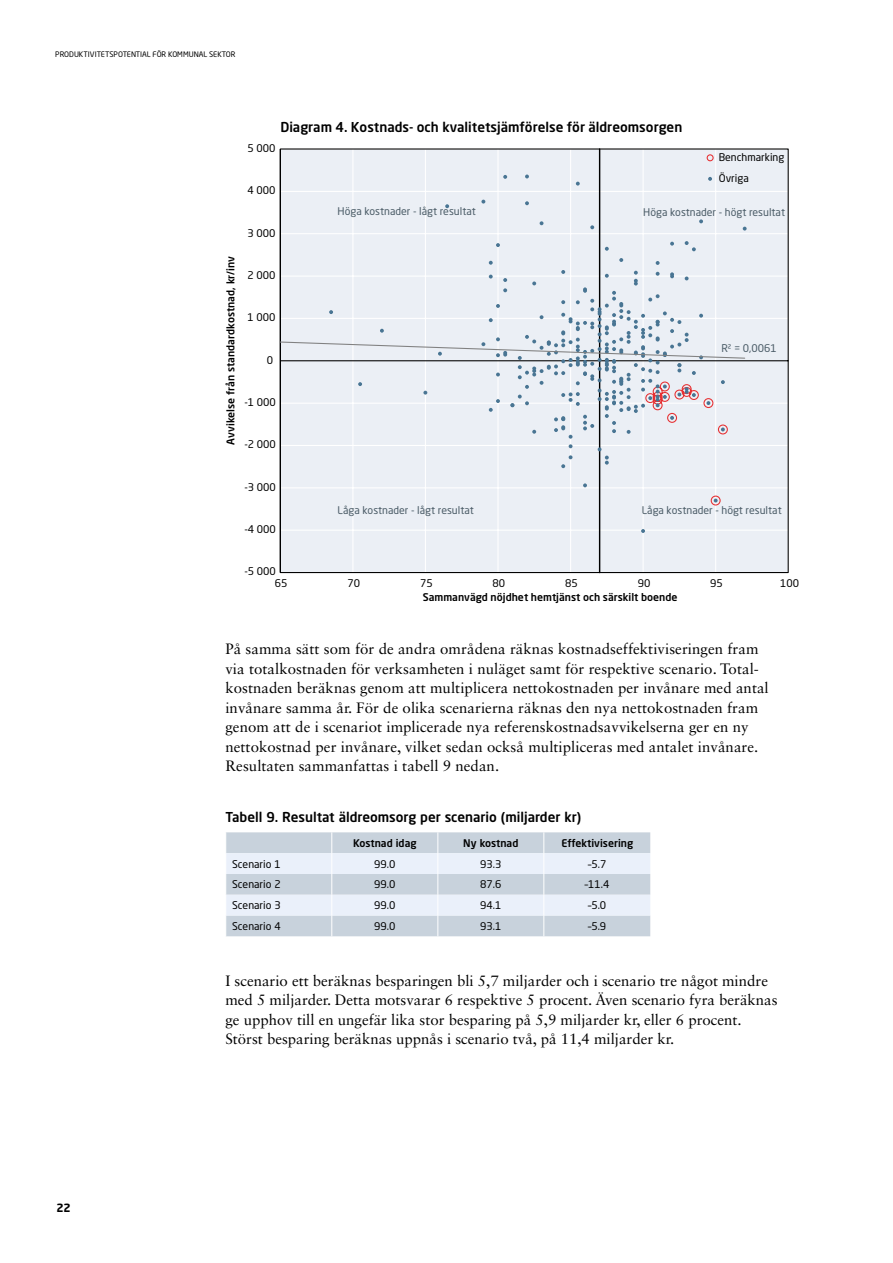
<style>
.page{position:relative;width:893px;height:1263px;background:#fff}
.page>*{position:absolute;margin:0;border:0;box-sizing:border-box;transform-origin:0 0}
.t1{font:15px/19.5px "Sabon LT Std";letter-spacing:.005em;color:#000}
.t2{font:500 13.5px "Neo Sans Pro";color:#000}
.t3{font:700 11.25px "Neo Sans Pro";color:#000}
.t4{font:10.5px/21.1px "Neo Sans Pro";color:#000}
.t5{font:10.5px "Neo Sans Pro";color:#4b5c67}
.t6{font:500 10.5px "Neo Sans Pro";color:#000}
.t7{font:7.5px "Neo Sans Pro";color:#000}
</style>
<div class="page">
<div style="left:279px;top:148px;width:510px;height:426px;background:#ebeff5"></div>
<hr style="left:599px;top:149px;width:1px;height:423px;background:#000">
<svg style="left:743px;top:227px;width:4px;height:4px"></svg>
<svg style="left:699px;top:219px;width:4px;height:4px"></svg>
<svg style="left:685px;top:241px;width:11px;height:10px"></svg>
<svg style="left:670px;top:242px;width:4px;height:4px"></svg>
<svg style="left:641px;top:529px;width:4px;height:4px"></svg>
<svg style="left:605px;top:247px;width:4px;height:4px"></svg>
<svg style="left:590px;top:225px;width:4px;height:4px"></svg>
<svg style="left:576px;top:182px;width:4px;height:4px"></svg>
<svg style="left:540px;top:221px;width:3px;height:4px"></svg>
<svg style="left:525px;top:175px;width:4px;height:3px"></svg>
<svg style="left:525px;top:201px;width:4px;height:4px"></svg>
<svg style="left:503px;top:175px;width:4px;height:4px"></svg>
<svg style="left:496px;top:243px;width:4px;height:4px"></svg>
<svg style="left:481px;top:200px;width:4px;height:4px"></svg>
<svg style="left:445px;top:204px;width:4px;height:4px"></svg>
<svg style="left:279px;top:258px;width:467px;height:248px"></svg>
<div style="left:707px;top:154px;width:7px;height:7px;border:1px solid #e73032;border-radius:50%"></div>
<svg style="left:708px;top:177px;width:4px;height:4px"></svg>
<svg style="left:226px;top:832px;width:424px;height:104px"></svg>
<p class="t7" style="left:55px;top:49px;width:182px">PRODUKTIVITETSPOTENTIAL FÖR KOMMUNAL SEKTOR</p>
<p class="t6" style="left:224px;top:444px;width:190px;rotate:-90deg">Avvikelse från standardkostnad, kr/inv</p>
<p class="t2" style="left:280px;top:118px;width:403px">Diagram 4. Kostnads- och kvalitetsjämförelse för äldreomsorgen</p>
<p class="t4" style="left:248px;top:137px;width:30px">5 000</p>
<p class="t4" style="left:248px;top:180px;width:30px">4 000</p>
<p class="t4" style="left:719px;top:146px;width:67px">Benchmarking<br>Övriga</p>
<p class="t4" style="left:248px;top:222px;width:30px">3 000</p>
<p class="t4" style="left:248px;top:264px;width:30px">2 000</p>
<p class="t4" style="left:248px;top:307px;width:30px">1 000</p>
<p class="t4" style="left:267px;top:349px;width:8px">0</p>
<p class="t4" style="left:244px;top:391px;width:33px">-1 000</p>
<p class="t4" style="left:244px;top:434px;width:33px">-2 000</p>
<p class="t5" style="left:338px;top:205px;width:140px">Höga kostnader - lågt resultat</p>
<p class="t5" style="left:643px;top:206px;width:143px">Höga kostnader - högt resultat</p>
<p class="t5" style="left:721px;top:342px;width:57px">R2 = 0,0061</p>
<p class="t4" style="left:244px;top:476px;width:33px">-3 000</p>
<p class="t4" style="left:244px;top:518px;width:33px">-4 000</p>
<p class="t5" style="left:338px;top:503px;width:138px">Låga kostnader - lågt resultat</p>
<p class="t5" style="left:642px;top:503px;width:141px">Låga kostnader - högt resultat</p>
<p class="t4" style="left:244px;top:561px;width:33px">-5 000</p>
<p class="t4" style="left:275px;top:572px;width:14px">65</p>
<p class="t4" style="left:347px;top:572px;width:14px">70</p>
<p class="t4" style="left:420px;top:572px;width:14px">75</p>
<p class="t4" style="left:493px;top:572px;width:14px">80</p>
<p class="t4" style="left:565px;top:572px;width:14px">85</p>
<p class="t4" style="left:638px;top:572px;width:14px">90</p>
<p class="t4" style="left:710px;top:572px;width:14px">95</p>
<p class="t4" style="left:780px;top:572px;width:21px">100</p>
<p class="t6" style="left:423px;top:591px;width:256px">Sammanvägd nöjdhet hemtjänst och särskilt boende</p>
<p class="t1" style="left:225px;top:639px;width:545px">På samma sätt som för de andra områdena räknas kostnadseffektiviseringen fram via totalkostnaden för verksamheten i nuläget samt för respektive scenario. Total&shy;kostnaden beräknas genom att multiplicera nettokostnaden per invånare med antal invånare samma år. För de olika scenarierna räknas den nya nettokostnaden fram genom att de i scenariot implicerade nya referenskostnadsavvikelserna ger en ny nettokostnad per invånare, vilket sedan också multipliceras med antalet invånare.<br>Resultaten sammanfattas i tabell 9 nedan.</p>
<p class="t2" style="left:225px;top:808px;width:357px">Tabell 9. Resultat äldreomsorg per scenario (miljarder kr)</p>
<p class="t6" style="left:353px;top:836px;width:65px">Kostnad idag</p>
<p class="t6" style="left:463px;top:836px;width:57px">Ny kostnad</p>
<p class="t6" style="left:561px;top:836px;width:73px">Effektivisering</p>
<p class="t4" style="left:232px;top:853px;width:50px">Scenario 1</p>
<p class="t4" style="left:374px;top:853px;width:23px">99.0</p>
<p class="t4" style="left:480px;top:853px;width:23px">93.3</p>
<p class="t4" style="left:588px;top:853px;width:20px">–5.7</p>
<p class="t4" style="left:232px;top:874px;width:50px">Scenario 2</p>
<p class="t4" style="left:374px;top:874px;width:23px">99.0</p>
<p class="t4" style="left:480px;top:874px;width:23px">87.6</p>
<p class="t4" style="left:585px;top:874px;width:26px">–11.4</p>
<p class="t4" style="left:232px;top:894px;width:50px">Scenario 3</p>
<p class="t4" style="left:374px;top:894px;width:23px">99.0</p>
<p class="t4" style="left:480px;top:894px;width:23px">94.1</p>
<p class="t4" style="left:588px;top:894px;width:20px">–5.0</p>
<p class="t4" style="left:232px;top:915px;width:50px">Scenario 4</p>
<p class="t4" style="left:374px;top:915px;width:23px">99.0</p>
<p class="t4" style="left:480px;top:915px;width:23px">93.1</p>
<p class="t4" style="left:588px;top:915px;width:20px">–5.9</p>
<p class="t3" style="left:56px;top:1200px;width:16px">22</p>
<p class="t1" style="left:225px;top:970px;width:554px">I scenario ett beräknas besparingen bli 5,7 miljarder och i scenario tre något mindre med 5 miljarder. Detta motsvarar 6 respektive 5 procent. Även scenario fyra beräknas ge upphov till en ungefär lika stor besparing på 5,9 miljarder kr, eller 6 procent.<br>Störst besparing beräknas uppnås i scenario två, på 11,4 miljarder kr.</p>
</div>
